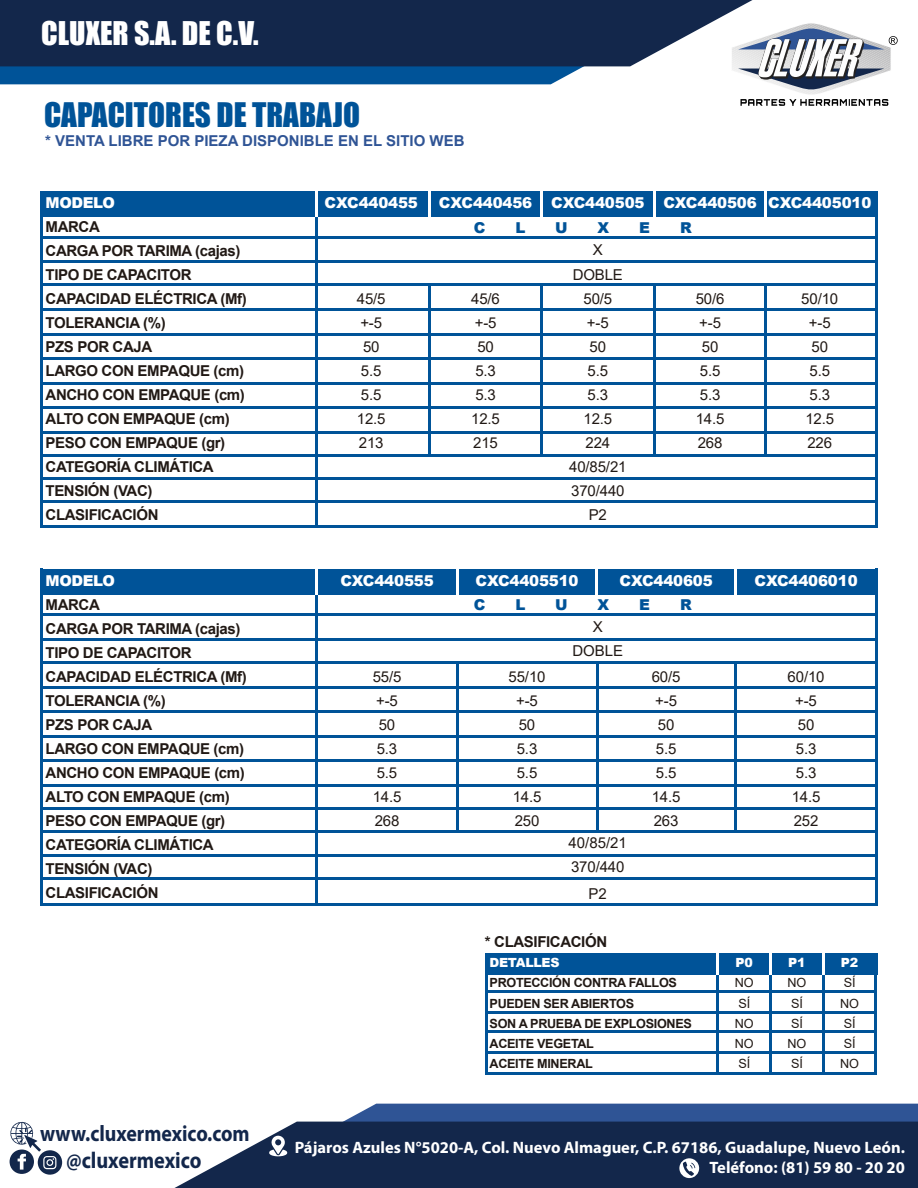
<style>
.page{position:relative;width:918px;height:1188px;background:#fff}
.page>*{position:absolute;margin:0;border:0;box-sizing:border-box;transform-origin:0 0}
.t1{font:31.05px "Impact";color:#005398}
.t2{font:30px "Impact";color:#fff}
.t3{font:700 22.95px "Myriad Pro";color:#13274b;scale:.88 1}
.t4{font:700 22.5px "Myriad Pro";color:#13274b;scale:.88 1}
.t5{font:700 16.5px "Myriad Pro";color:#fff}
.t6{font:700 15px/24px "Arial";letter-spacing:-.025em;color:#211915}
.t7{font:15px/24px "Arial";letter-spacing:-.01em;color:#211915;text-align:center}
.t8{font:900 15px "Arial";letter-spacing:-.01em;color:#fff}
.t9{font:700 15px "Arial";color:#2f5495}
.t10{font:900 15px "Arial";color:#005398}
.t11{font:700 12.6px/20.2px "Arial";letter-spacing:-.025em;color:#211915}
.t12{font:12.6px/20.2px "Arial";letter-spacing:-.01em;color:#211915}
.t13{font:900 12.6px "Arial";letter-spacing:-.025em;color:#fff}
</style>
<div class="page">
<hr style="left:40px;top:569px;width:3px;height:337px;background:#005398">
<div style="left:42px;top:569px;width:836px;height:25px;background:#005398"></div>
<hr style="left:315px;top:590px;width:3px;height:316px;background:#005398">
<hr style="left:315px;top:569px;width:3px;height:25px;background:#fff">
<hr style="left:456px;top:663px;width:3px;height:169px;background:#005398">
<hr style="left:456px;top:569px;width:3px;height:25px;background:#fff">
<hr style="left:596px;top:663px;width:3px;height:169px;background:#005398">
<hr style="left:595px;top:569px;width:3px;height:25px;background:#fff">
<hr style="left:734px;top:663px;width:3px;height:169px;background:#005398">
<hr style="left:734px;top:569px;width:3px;height:25px;background:#fff">
<hr style="left:875px;top:569px;width:3px;height:337px;background:#005398">
<hr style="left:41px;top:613px;width:837px;height:3px;background:#005398">
<hr style="left:41px;top:638px;width:837px;height:3px;background:#005398">
<hr style="left:41px;top:661px;width:837px;height:3px;background:#005398">
<hr style="left:41px;top:686px;width:837px;height:3px;background:#005398">
<hr style="left:41px;top:710px;width:837px;height:3px;background:#005398">
<hr style="left:41px;top:735px;width:837px;height:3px;background:#005398">
<hr style="left:41px;top:759px;width:837px;height:3px;background:#005398">
<hr style="left:41px;top:784px;width:837px;height:3px;background:#005398">
<hr style="left:41px;top:807px;width:837px;height:3px;background:#005398">
<hr style="left:41px;top:830px;width:837px;height:3px;background:#005398">
<hr style="left:41px;top:854px;width:837px;height:3px;background:#005398">
<hr style="left:41px;top:877px;width:837px;height:3px;background:#005398">
<hr style="left:41px;top:903px;width:837px;height:3px;background:#005398">
<hr style="left:40px;top:191px;width:3px;height:337px;background:#005398">
<div style="left:42px;top:191px;width:836px;height:26px;background:#005398"></div>
<hr style="left:315px;top:217px;width:3px;height:310px;background:#005398">
<hr style="left:315px;top:191px;width:3px;height:26px;background:#fff">
<hr style="left:428px;top:283px;width:3px;height:172px;background:#005398">
<hr style="left:428px;top:191px;width:3px;height:26px;background:#fff">
<hr style="left:540px;top:285px;width:3px;height:170px;background:#005398">
<hr style="left:540px;top:191px;width:3px;height:26px;background:#fff">
<hr style="left:653px;top:285px;width:3px;height:170px;background:#005398">
<hr style="left:653px;top:191px;width:3px;height:26px;background:#fff">
<hr style="left:41px;top:236px;width:835px;height:3px;background:#005398">
<hr style="left:41px;top:260px;width:835px;height:3px;background:#005398">
<hr style="left:41px;top:283px;width:724px;height:3px;background:#005398">
<hr style="left:764px;top:285px;width:3px;height:170px;background:#005398">
<hr style="left:764px;top:191px;width:3px;height:26px;background:#fff">
<hr style="left:875px;top:191px;width:3px;height:337px;background:#005398">
<hr style="left:152px;top:283px;width:724px;height:3px;background:#005398">
<hr style="left:41px;top:308px;width:835px;height:3px;background:#005398">
<hr style="left:41px;top:333px;width:835px;height:3px;background:#005398">
<hr style="left:41px;top:357px;width:835px;height:3px;background:#005398">
<hr style="left:41px;top:382px;width:835px;height:3px;background:#005398">
<hr style="left:41px;top:406px;width:835px;height:3px;background:#005398">
<hr style="left:41px;top:431px;width:835px;height:3px;background:#005398">
<hr style="left:41px;top:454px;width:835px;height:3px;background:#005398">
<hr style="left:41px;top:477px;width:835px;height:3px;background:#005398">
<hr style="left:41px;top:500px;width:835px;height:3px;background:#005398">
<hr style="left:41px;top:525px;width:835px;height:3px;background:#005398">
<svg style="left:732px;top:23px;width:166px;height:83px"></svg>
<svg style="left:0;top:66px;width:631px;height:18px;background:#1962a0"></svg>
<svg style="left:0;top:0;width:752px;height:66px;background:#253758"></svg>
<svg style="left:296px;top:1104px;width:622px;height:18px;background:#43649d"></svg>
<svg style="left:175px;top:1122px;width:743px;height:66px;background:#263859"></svg>
<svg style="left:269px;top:1136px;width:18px;height:20px"></svg>
<svg style="left:9px;top:1121px;width:53px;height:54px"></svg>
<svg style="left:679px;top:1158px;width:20px;height:20px"></svg>
<hr style="left:485px;top:953px;width:2px;height:122px;background:#005398">
<div style="left:486px;top:953px;width:391px;height:22px;background:#005398"></div>
<hr style="left:717px;top:964px;width:2px;height:111px;background:#005398">
<hr style="left:717px;top:953px;width:2px;height:22px;background:#fff">
<hr style="left:769px;top:975px;width:3px;height:99px;background:#005398">
<hr style="left:769px;top:953px;width:3px;height:22px;background:#fff">
<hr style="left:822px;top:975px;width:3px;height:100px;background:#005398">
<hr style="left:822px;top:953px;width:3px;height:22px;background:#fff">
<hr style="left:486px;top:991px;width:391px;height:2px;background:#005398">
<hr style="left:486px;top:1011px;width:391px;height:3px;background:#005398">
<hr style="left:486px;top:1031px;width:391px;height:2px;background:#005398">
<hr style="left:486px;top:1051px;width:391px;height:3px;background:#005398">
<hr style="left:486px;top:1072px;width:391px;height:3px;background:#005398">
<hr style="left:875px;top:953px;width:2px;height:122px;background:#005398">
<h2 class="t2" style="left:41px;top:10px;width:219px">CLUXER S.A. DE C.V.</h2>
<h1 class="t1" style="left:44px;top:90px;width:317px">CAPACITORES DE TRABAJO</h1>
<p class="t9" style="left:45px;top:130px;width:421px">* VENTA LIBRE POR PIEZA DISPONIBLE EN EL SITIO WEB</p>
<p class="t8" style="left:46px;top:192px;width:71px">MODELO</p>
<p class="t6" style="left:46px;top:215px;width:203px">MARCA<br>CARGA POR TARIMA (cajas)<br>TIPO DE CAPACITOR<br>CAPACIDAD ELÉCTRICA (Mf)<br>TOLERANCIA (%)<br>PZS POR CAJA<br>LARGO CON EMPAQUE (cm)<br>ANCHO CON EMPAQUE (cm)<br>ALTO CON EMPAQUE (cm)<br>PESO CON EMPAQUE (gr)<br>CATEGORÍA CLIMÁTICA<br>TENSIÓN (VAC)<br>CLASIFICACIÓN</p>
<p class="t8" style="left:325px;top:192px;width:95px">CXC440455</p>
<p class="t7" style="left:357px;top:286px;width:30px">45/5 +-5<br>50<br>5.5<br>5.5<br>12.5<br>213</p>
<p class="t8" style="left:439px;top:192px;width:95px">CXC440456</p>
<p class="t8" style="left:551px;top:192px;width:95px">CXC440505</p>
<p class="t8" style="left:663px;top:192px;width:95px">CXC440506</p>
<p class="t10" style="left:474px;top:217px;width:13px">C</p>
<p class="t10" style="left:516px;top:217px;width:12px">L</p>
<p class="t10" style="left:555px;top:217px;width:14px">U</p>
<p class="t10" style="left:598px;top:217px;width:13px">X</p>
<p class="t10" style="left:639px;top:217px;width:12px">E</p>
<p class="t10" style="left:680px;top:217px;width:13px">R</p>
<p class="t7" style="left:471px;top:286px;width:30px">45/6 +-5<br>50<br>5.3<br>5.3<br>12.5<br>215</p>
<p class="t7" style="left:593px;top:237px;width:12px">X</p>
<p class="t7" style="left:569px;top:262px;width:59px">DOBLE<br>50/5<br>+-5<br>50<br>5.5<br>5.3<br>12.5<br>224<br>40/85/21<br>370/440<br>P2</p>
<p class="t7" style="left:696px;top:286px;width:30px">50/6 +-5<br>50<br>5.5<br>5.3<br>14.5<br>268</p>
<p class="t8" style="left:768px;top:192px;width:105px">CXC4405010</p>
<p class="t7" style="left:801px;top:286px;width:38px">50/10 +-5<br>50<br>5.5<br>5.3<br>12.5<br>226</p>
<p class="t8" style="left:46px;top:569px;width:71px">MODELO</p>
<p class="t6" style="left:46px;top:592px;width:203px">MARCA<br>CARGA POR TARIMA (cajas)<br>TIPO DE CAPACITOR<br>CAPACIDAD ELÉCTRICA (Mf)<br>TOLERANCIA (%)<br>PZS POR CAJA<br>LARGO CON EMPAQUE (cm)<br>ANCHO CON EMPAQUE (cm)<br>ALTO CON EMPAQUE (cm)<br>PESO CON EMPAQUE (gr)<br>CATEGORÍA CLIMÁTICA<br>TENSIÓN (VAC)<br>CLASIFICACIÓN</p>
<p class="t8" style="left:340px;top:569px;width:95px">CXC440555</p>
<p class="t7" style="left:373px;top:664px;width:30px">55/5 +-5<br>50<br>5.3<br>5.5<br>14.5<br>268</p>
<p class="t8" style="left:475px;top:569px;width:105px">CXC4405510</p>
<p class="t8" style="left:620px;top:569px;width:95px">CXC440605</p>
<p class="t10" style="left:474px;top:594px;width:13px">C</p>
<p class="t10" style="left:516px;top:594px;width:12px">L</p>
<p class="t10" style="left:555px;top:594px;width:14px">U</p>
<p class="t10" style="left:598px;top:594px;width:13px">X</p>
<p class="t10" style="left:639px;top:594px;width:12px">E</p>
<p class="t10" style="left:680px;top:594px;width:13px">R</p>
<p class="t7" style="left:509px;top:664px;width:38px">55/10 +-5<br>50<br>5.3<br>5.5<br>14.5<br>250</p>
<p class="t7" style="left:572px;top:615px;width:52px;line-height:23.2px">X<br>DOBLE</p>
<p class="t7" style="left:569px;top:831px;width:60px;text-align:left">40/85/21<br>370/440</p>
<p class="t7" style="left:589px;top:881px;width:20px">P2</p>
<p class="t6" style="left:485px;top:930px;width:124px">* CLASIFICACIÓN</p>
<p class="t7" style="left:652px;top:664px;width:30px">60/5 +-5<br>50<br>5.5<br>5.5<br>14.5<br>263</p>
<p class="t13" style="left:490px;top:953px;width:71px">DETALLES</p>
<p class="t11" style="left:490px;top:973px;width:204px">PROTECCIÓN CONTRA FALLOS<br>PUEDEN SER ABIERTOS<br>SON A PRUEBA DE EXPLOSIONES<br>ACEITE VEGETAL<br>ACEITE MINERAL</p>
<p class="t8" style="left:755px;top:569px;width:105px">CXC4406010</p>
<p class="t7" style="left:788px;top:664px;width:38px">60/10 +-5<br>50<br>5.3<br>5.3<br>14.5<br>252</p>
<p class="t13" style="left:736px;top:953px;width:19px">P0</p>
<p class="t12" style="left:735px;top:973px;width:20px">NO<br>SÍ<br>NO<br>NO<br>SÍ</p>
<p class="t13" style="left:788px;top:953px;width:19px">P1</p>
<p class="t12" style="left:788px;top:973px;width:20px">NO<br>SÍ<br>SÍ<br>NO<br>SÍ</p>
<p class="t13" style="left:841px;top:953px;width:19px">P2</p>
<p class="t12" style="left:840px;top:973px;width:20px">SÍ<br>NO<br>SÍ<br>SÍ<br>NO</p>
<h3 class="t4" style="left:40px;top:1119px;width:240px">www.cluxermexico.com</h3>
<p class="t5" style="left:295px;top:1137px;width:612px">Pájaros Azules N°5020-A, Col. Nuevo Almaguer, C.P. 67186, Guadalupe, Nuevo León.</p>
<h3 class="t3" style="left:66px;top:1145px;width:155px">@cluxermexico</h3>
<p class="t5" style="left:710px;top:1157px;width:197px">Teléfono: (81) 59 80 - 20 20</p>
</div>
